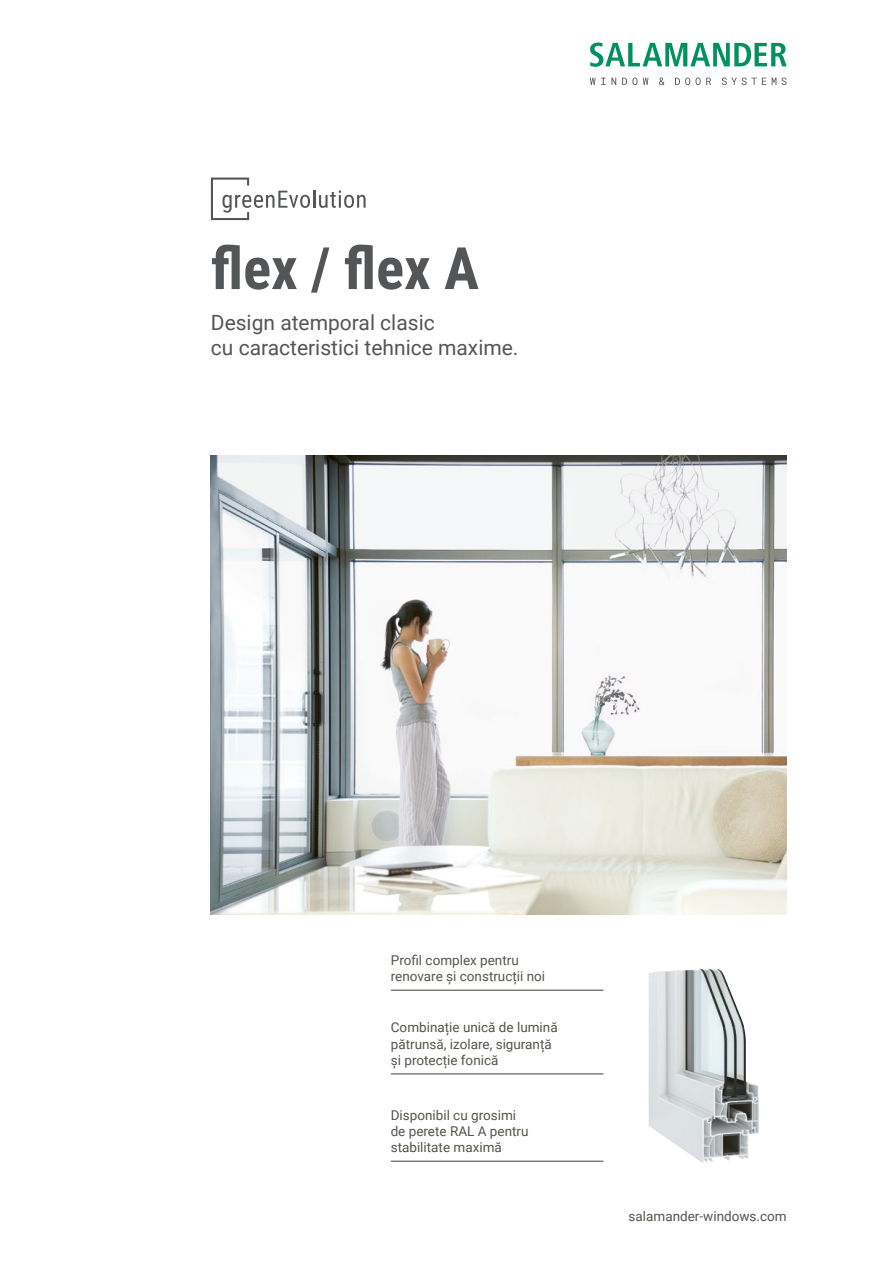
<style>
.page{position:relative;width:893px;height:1263px;background:#fff}
.page>*{position:absolute;margin:0;border:0;box-sizing:border-box;transform-origin:0 0}
.t1{font:700 58.5px "Roboto Condensed";color:#535557}
.t2{font:21px/25.2px "Roboto";color:#535557}
.t3{font:13.5px/16.2px "Roboto";color:#57544b}
</style>
<div class="page">
<img style="left:649px;top:969px;width:48px;height:165px">
<img style="left:211px;top:455px;width:576px;height:459px">
<svg style="left:590px;top:78px;width:196px;height:7px"></svg>
<svg style="left:590px;top:43px;width:197px;height:24px"></svg>
<svg style="left:211px;top:178px;width:155px;height:42px"></svg>
<hr style="left:391px;top:990px;width:212px;height:1px;background:#57544b">
<hr style="left:391px;top:1073px;width:212px;height:1px;background:#57544b">
<hr style="left:391px;top:1161px;width:212px;height:1px;background:#57544b">
<h1 class="t1" style="left:211px;top:227px;width:270px">flex / flex A</h1>
<h2 class="t2" style="left:211px;top:309px;width:309px">Design atemporal clasic<br>cu caracteristici tehnice maxime.</h2>
<p class="t3" style="left:391px;top:951px;width:156px">Profil complex pentru renovare și construcții noi</p>
<p class="t3" style="left:391px;top:1019px;width:168px">Combinație unică de lumină pătrunsă, izolare, siguranță și protecție fonică</p>
<p class="t3" style="left:391px;top:1106px;width:139px">Disponibil cu grosimi de perete RAL A pentru stabilitate maximă</p>
<p class="t3" style="left:629px;top:1208px;width:160px">salamander-windows.com</p>
</div>
